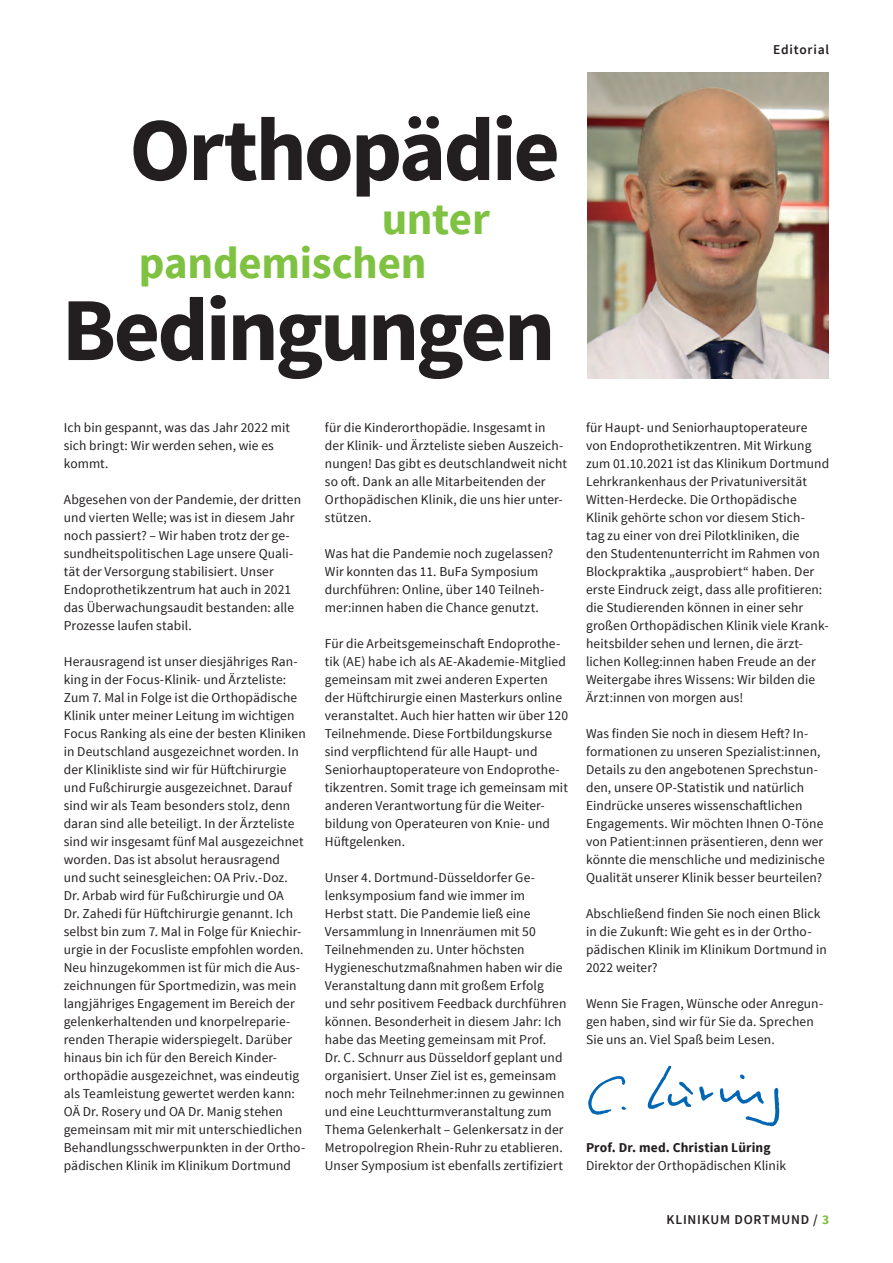
<style>
.page{position:relative;width:893px;height:1263px;background:#fff}
.page>*{position:absolute;margin:0;border:0;box-sizing:border-box;transform-origin:0 0}
.t1{font:700 90px/180px "Source Sans Pro";letter-spacing:-.035em;color:#231f20;text-align:right}
.t2{font:700 45px/44.4px "Source Sans Pro";letter-spacing:-.005em;color:#7fc241}
.t3{font:13.5px/18px "Source Sans Pro";letter-spacing:.005em;color:#231f20}
.t4{font:600 13.5px "Source Sans Pro";letter-spacing:.055em;color:#231f20}
.t5{font:700 13.5px "Source Sans Pro";letter-spacing:.01em;color:#231f20}
.s1{font-weight:700;color:#7fc241}
</style>
<div class="page">
<img style="left:588px;top:72px;width:241px;height:306px">
<svg style="left:647px;top:1065px;width:133px;height:62px"></svg>
<svg style="left:588px;top:1076px;width:38px;height:39px"></svg>
<p class="t4" style="left:773px;top:41px;width:57px">Editorial</p>
<h1 class="t1" style="left:62px;top:63px;width:500px">Orthopädie<br>Bedingungen</h1>
<h2 class="t2" style="left:139px;top:199px;width:353px;text-indent:243px">unter pandemischen</h2>
<p class="t3" style="left:64px;top:419px;width:228px">Ich bin gespannt, was das Jahr 2022 mit sich bringt: Wir werden sehen, wie es kommt.</p>
<p class="t3" style="left:64px;top:491px;width:239px">Abgesehen von der Pandemie, der dritten und vierten Welle; was ist in diesem Jahr noch passiert? – Wir haben trotz der ge&shy;sundheitspolitischen Lage unsere Quali&shy;tät der Versorgung stabilisiert. Unser Endoprothetikzentrum hat auch in 2021 das Überwachungsaudit bestanden: alle Prozesse laufen stabil.</p>
<p class="t3" style="left:64px;top:653px;width:243px">Herausragend ist unser diesjähriges Ran&shy;king in der Focus-Klinik- und Ärzteliste:<br>Zum 7. Mal in Folge ist die Orthopädische Klinik unter meiner Leitung im wichtigen Focus Ranking als eine der besten Kliniken in Deutschland ausgezeichnet worden. In der Klinikliste sind wir für Hüftchirurgie und Fußchirurgie ausgezeichnet. Darauf sind wir als Team besonders stolz, denn daran sind alle beteiligt. In der Ärzteliste sind wir insgesamt fünf Mal ausgezeichnet worden. Das ist absolut herausragend und sucht seinesgleichen: OA Priv.-Doz.<br>Dr. Arbab wird für Fußchirurgie und OA<br>Dr. Zahedi für Hüftchirurgie genannt. Ich selbst bin zum 7. Mal in Folge für Kniechir&shy;urgie in der Focusliste empfohlen worden.<br>Neu hinzugekommen ist für mich die Aus&shy;zeichnungen für Sportmedizin, was mein langjähriges Engagement im Bereich der gelenkerhaltenden und knorpelreparie&shy;renden Therapie widerspiegelt. Darüber hinaus bin ich für den Bereich Kinder&shy;orthopädie ausgezeichnet, was eindeutig als Teamleistung gewertet werden kann:<br>OÄ Dr. Rosery und OA Dr. Manig stehen gemeinsam mit mir mit unterschiedlichen Behandlungsschwerpunkten in der Ortho&shy;pädischen Klinik im Klinikum Dortmund</p>
<p class="t3" style="left:325px;top:419px;width:244px">für die Kinderorthopädie. Insgesamt in der Klinik- und Ärzteliste sieben Auszeich&shy;nungen! Das gibt es deutschlandweit nicht so oft. Dank an alle Mitarbeitenden der Orthopädischen Klinik, die uns hier unter&shy;stützen.</p>
<p class="t3" style="left:325px;top:545px;width:230px">Was hat die Pandemie noch zugelassen?<br>Wir konnten das 11. BuFa Symposium durchführen: Online, über 140 Teilneh&shy;mer:innen haben die Chance genutzt.</p>
<p class="t3" style="left:325px;top:635px;width:245px">Für die Arbeitsgemeinschaft Endoprothe&shy;tik (AE) habe ich als AE-Akademie-Mitglied gemeinsam mit zwei anderen Experten der Hüftchirurgie einen Masterkurs online veranstaltet. Auch hier hatten wir über 120<br>Teilnehmende. Diese Fortbildungskurse sind verpflichtend für alle Haupt- und Seniorhauptoperateure von Endoprothe&shy;tikzentren. Somit trage ich gemeinsam mit anderen Verantwortung für die Weiter&shy;bildung von Operateuren von Knie- und Hüftgelenken.</p>
<p class="t3" style="left:325px;top:869px;width:243px">Unser 4. Dortmund-Düsseldorfer Ge&shy;lenksymposium fand wie immer im Herbst statt. Die Pandemie ließ eine Versammlung in Innenräumen mit 50<br>Teilnehmenden zu. Unter höchsten Hygieneschutzmaßnahmen haben wir die Veranstaltung dann mit großem Erfolg und sehr positivem Feedback durchführen können. Besonderheit in diesem Jahr: Ich habe das Meeting gemeinsam mit Prof.<br>Dr. C. Schnurr aus Düsseldorf geplant und organisiert. Unser Ziel ist es, gemeinsam noch mehr Teilnehmer:innen zu gewinnen und eine Leuchtturmveranstaltung zum Thema Gelenkerhalt – Gelenkersatz in der Metropolregion Rhein-Ruhr zu etablieren.<br>Unser Symposium ist ebenfalls zertifiziert</p>
<p class="t3" style="left:586px;top:418px;width:245px">für Haupt- und Seniorhauptoperateure von Endoprothetikzentren. Mit Wirkung zum 01.10.2021 ist das Klinikum Dortmund Lehrkrankenhaus der Privatuniversität Witten-Herdecke. Die Orthopädische Klinik gehörte schon vor diesem Stich-<br>tag zu einer von drei Pilotkliniken, die<br>den Studentenunterricht im Rahmen von Blockpraktika „ausprobiert“ haben. Der erste Eindruck zeigt, dass alle profitieren: die Studierenden können in einer sehr großen Orthopädischen Klinik viele Krank&shy;heitsbilder sehen und lernen, die ärzt&shy;lichen Kolleg:innen haben Freude an der Weitergabe ihres Wissens: Wir bilden die Ärzt:innen von morgen aus!</p>
<p class="t3" style="left:586px;top:724px;width:240px">Was finden Sie noch in diesem Heft? In&shy;formationen zu unseren Spezialist:innen, Details zu den angebotenen Sprechstun&shy;den, unsere OP-Statistik und natürlich Eindrücke unseres wissenschaftlichen Engagements. Wir möchten Ihnen O-Töne von Patient:innen präsentieren, denn wer könnte die menschliche und medizinische Qualität unserer Klinik besser beurteilen?</p>
<p class="t3" style="left:586px;top:904px;width:242px">Abschließend finden Sie noch einen Blick in die Zukunft: Wie geht es in der Ortho&shy;pädischen Klinik im Klinikum Dortmund in 2022 weiter?</p>
<p class="t3" style="left:586px;top:994px;width:239px">Wenn Sie Fragen, Wünsche oder Anregun&shy;gen haben, sind wir für Sie da. Sprechen<br>Sie uns an. Viel Spaß beim Lesen.</p>
<p class="t5" style="left:586px;top:1138px;width:186px">Prof. Dr. med. Christian Lüring</p>
<p class="t3" style="left:586px;top:1156px;width:201px">Direktor der Orthopädischen Klinik</p>
<p class="t4" style="left:666px;top:1211px;width:164px">KLINIKUM DORTMUND / <span class="s1">3</span></p>
</div>
